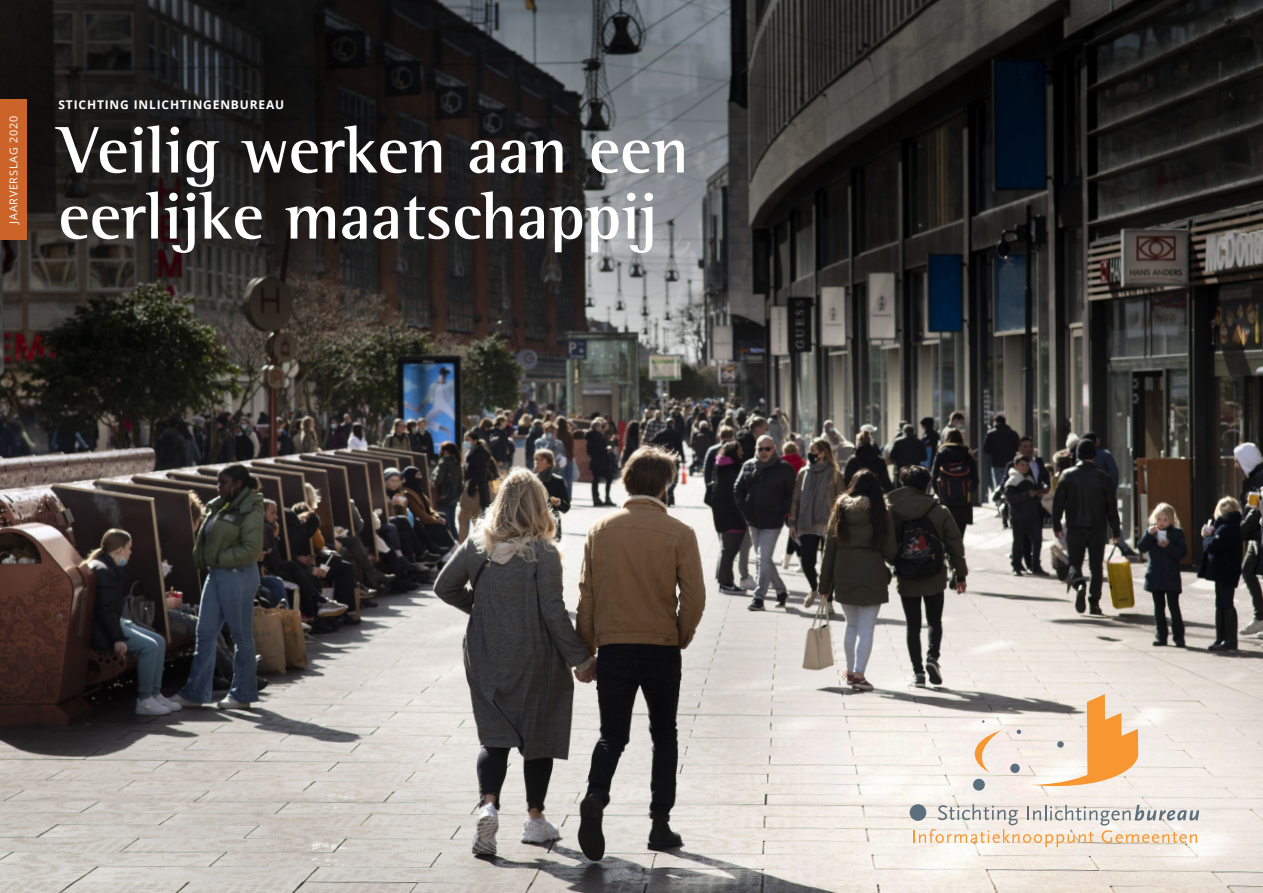
<style>
.page{position:relative;width:1263px;height:893px;background:#fff}
.page>*{position:absolute;margin:0;border:0;box-sizing:border-box;transform-origin:0 0}
.t1{font:700 67.5px/66px "Rotis Semi Serif";color:#fff}
.t2{font:700 12px "Open Sans";letter-spacing:.07em;color:#fff}
.t3{font:10.8px "Open Sans";letter-spacing:.07em;color:#fff}
</style>
<div class="page">
<img style="left:0;top:476px;width:1263px;height:417px">
<div style="left:1010px;top:764px;width:10px;height:9px;background:#5c6f7c;border-radius:50%"></div>
<div style="left:973px;top:779px;width:12px;height:12px;background:#5c6f7c;border-radius:50%"></div>
<div style="left:910px;top:804px;width:16px;height:17px;background:#5c6f7c;border-radius:50%"></div>
<svg style="left:1017px;top:730px;width:4px;height:4px"></svg>
<svg style="left:973px;top:730px;width:28px;height:43px"></svg>
<svg style="left:1031px;top:694px;width:107px;height:97px;background:#edcaa5"></svg>
<svg style="left:913px;top:804px;width:286px;height:43px;background:#e2d8cd"></svg>
<img style="left:0;top:0;width:1263px;height:476px">
<div style="left:0;top:100px;width:27px;height:140px;background:#cc6429"></div>
<p class="t3" style="left:6px;top:224px;width:109px;rotate:-90deg">JAARVERSLAG 2020</p>
<p class="t2" style="left:58px;top:96px;width:227px">STICHTING INLICHTINGENBUREAU</p>
<p class="t1" style="left:58px;top:116px;width:632px">Veilig werken aan een eerlijke maatschappij</p>
</div>
